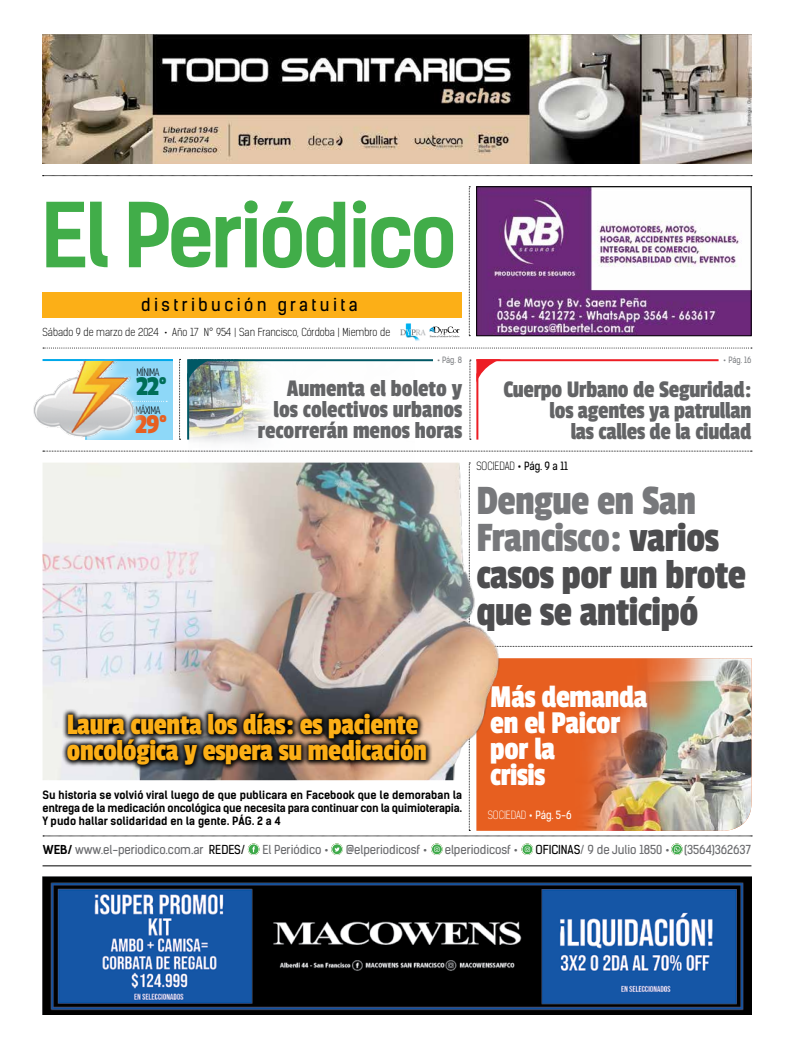
<style>
.page{position:relative;width:794px;height:1049px;background:#fff}
.page>*{position:absolute;margin:0;border:0;box-sizing:border-box;transform-origin:0 0}
.t1{font:43.7px/37px "Passion One";letter-spacing:-.01em;color:#4d4d4f;scale:.94 1}
.t2{font:33.3px/26px "Passion One";letter-spacing:-.01em;color:#fff;scale:.94 1}
.t3{font:31.2px/26px "Passion One";letter-spacing:-.01em;color:#fcaf17;scale:.94 1}
.t4{font:28.4px "Passion One";color:#006e58}
.t5{font:28.4px "Passion One";color:#e75f20}
.t6{font:25px/21px "Passion One";letter-spacing:-.01em;color:#636466;text-align:right;scale:.94 1}
.t7{font:17px "Kelson Sans";letter-spacing:.2em;color:#000}
.t8{font:11.8px "Kelson Sans";letter-spacing:-.01em;color:#696a6d}
.t9{font:700 11px/13px "Kelson Sans";color:#000;text-align:justify}
.t10{font:10.8px "Kelson Sans";color:#000;scale:.94 1}
.t11{font:300 10.8px "Kelson Sans";letter-spacing:-.005em;color:#fff;scale:.94 1}
.t12{font:300 10.5px "Kelson Sans RU";color:#000}
.t13{font:300 9.9px "Kelson Sans";letter-spacing:-.04em;color:#000}
.t14{font:8.3px "Kelson Sans";letter-spacing:-.005em;color:#808285;scale:.94 1}
.s1{font-family:"Helvetica"}
.s2{font-weight:300}
.s3{color:#77787b}
.s4{font-weight:400}
.s5{font-weight:700;color:#000}
.s6{color:#000}
</style>
<div class="page">
<img style="left:189px;top:361px;width:225px;height:102px">
<svg style="left:43px;top:451px;width:709px;height:1px"></svg>
<hr style="left:476px;top:359px;width:242px;height:2px;background:#ed1d24">
<svg style="left:43px;top:175px;width:709px;height:1px"></svg>
<img style="left:43px;top:34px;width:708px;height:129px">
<img style="left:43px;top:877px;width:708px;height:138px">
<svg style="left:469px;top:186px;width:1px;height:150px"></svg>
<img style="left:478px;top:188px;width:271px;height:146px">
<div style="left:476px;top:186px;width:275px;height:150px;border:1px solid #000"></div>
<hr style="left:43px;top:865px;width:708px;height:1px;background:#000">
<img style="left:400px;top:323px;width:26px;height:18px">
<svg style="left:429px;top:327px;width:30px;height:11px"></svg>
<div style="left:85px;top:360px;width:88px;height:80px;background:#8ed8f8"></div>
<hr style="left:43px;top:359px;width:130px;height:2px;background:#00a8ea">
<div style="left:28px;top:355px;width:118px;height:93px;background:#fff;opacity:.75"></div>
<img style="left:28px;top:361px;width:116px;height:79px">
<svg style="left:132px;top:401px;width:35px;height:1px"></svg>
<svg style="left:179px;top:359px;width:2px;height:81px"></svg>
<svg style="left:248px;top:843px;width:11px;height:12px"></svg>
<div style="left:248px;top:844px;width:11px;height:11px;border:1px solid #fff;border-radius:50%"></div>
<svg style="left:252px;top:846px;width:3px;height:6px"></svg>
<svg style="left:331px;top:843px;width:12px;height:12px"></svg>
<div style="left:332px;top:844px;width:10px;height:11px;border:1px solid #fff;border-radius:50%"></div>
<svg style="left:334px;top:847px;width:6px;height:4px"></svg>
<svg style="left:431px;top:843px;width:11px;height:12px"></svg>
<div style="left:431px;top:844px;width:11px;height:11px;border:1px solid #fff;border-radius:50%"></div>
<svg style="left:434px;top:847px;width:5px;height:5px"></svg>
<svg style="left:521px;top:843px;width:12px;height:12px"></svg>
<div style="left:522px;top:844px;width:11px;height:11px;border:1px solid #fff;border-radius:50%"></div>
<svg style="left:525px;top:847px;width:5px;height:5px"></svg>
<svg style="left:671px;top:843px;width:11px;height:12px"></svg>
<div style="left:671px;top:844px;width:11px;height:11px;border:1px solid #fff;border-radius:50%"></div>
<svg style="left:674px;top:846px;width:6px;height:6px"></svg>
<svg style="left:46px;top:202px;width:62px;height:65px"></svg>
<svg style="left:129px;top:202px;width:81px;height:65px"></svg>
<svg style="left:216px;top:200px;width:129px;height:68px"></svg>
<svg style="left:353px;top:200px;width:100px;height:68px"></svg>
<svg style="left:43px;top:347px;width:709px;height:1px"></svg>
<div style="left:43px;top:293px;width:419px;height:25px;background:#fcaf17"></div>
<hr style="left:198px;top:359px;width:235px;height:2px;background:#005865">
<svg style="left:187px;top:359px;width:25px;height:23px"></svg>
<svg style="left:469px;top:359px;width:32px;height:81px"></svg>
<hr style="left:187px;top:373px;width:2px;height:67px;background:#005865">
<img style="left:43px;top:645px;width:709px;height:192px">
<img style="left:43px;top:463px;width:479px;height:317px">
<svg style="left:61px;top:707px;width:372px;height:64px;background:#49433f"></svg>
<h3 class="t7" style="left:141px;top:294px;width:218px">distribución gratuita</h3>
<p class="t12" style="left:43px;top:325px;width:349px">Sábado 9 de marzo de 2024 • Año 17 N<span class="s1">°</span> 954 | San Francisco, Córdoba | Miembro de</p>
<p class="t13" style="left:136px;top:366px;width:25px">MÍNIMA</p>
<h3 class="t4" style="left:136px;top:372px;width:32px">22°</h3>
<p class="t13" style="left:135px;top:404px;width:27px">MÁXIMA</p>
<h3 class="t5" style="left:135px;top:409px;width:34px">29°</h3>
<p class="t14" style="left:437px;top:355px;width:28px">• Pág. 8</p>
<p class="t14" style="left:723px;top:355px;width:31px">• Pág. 16</p>
<h3 class="t6" style="left:258px;top:377px;width:219px">Aumenta el boleto y los colectivos urbanos recorrerán menos horas</h3>
<h3 class="t6" style="left:503px;top:378px;width:265px">Cuerpo Urbano de Seguridad: los agentes ya patrullan<br>las calles de la ciudad</h3>
<p class="t10" style="left:476px;top:459px;width:99px"><span class="s2">SOCIEDAD</span> • Pág. 9 a 11</p>
<h1 class="t1" style="left:476px;top:481px;width:288px"><span class="s3">Dengue en San<br>Francisco:</span> varios casos por un brote que se anticipó</h1>
<h3 class="t3" style="left:67px;top:711px;width:384px">Laura cuenta los días: es paciente oncológica y espera su medicación</h3>
<p class="t9" style="left:43px;top:788px;width:421px">Su historia se volvió viral luego de que publicara en Facebook que le demoraban la entrega de la medicación oncológica que necesita para continuar con la quimioterapia.<br>Y pudo hallar solidaridad en la gente. PÁG. 2 a 4</p>
<h2 class="t2" style="left:490px;top:683px;width:169px">Más demanda en el Paicor por la<br>crisis</h2>
<p class="t11" style="left:488px;top:807px;width:91px">SOCIEDAD <span class="s4">• Pág. 5-6</span></p>
<p class="t8" style="left:43px;top:842px;width:204px"><span class="s5">WEB/</span> www.el-periodico.com.ar <span class="s6">REDES/</span></p>
<p class="t8" style="left:262px;top:842px;width:68px">El Periódico •</p>
<p class="t8" style="left:346px;top:842px;width:83px">@elperiodicosf •</p>
<p class="t8" style="left:445px;top:842px;width:75px">elperiodicosf •</p>
<p class="t8" style="left:535px;top:842px;width:217px"><span class="s6">OFICINAS</span>/ 9 de Julio 1850 • (3564)362637</p>
</div>
